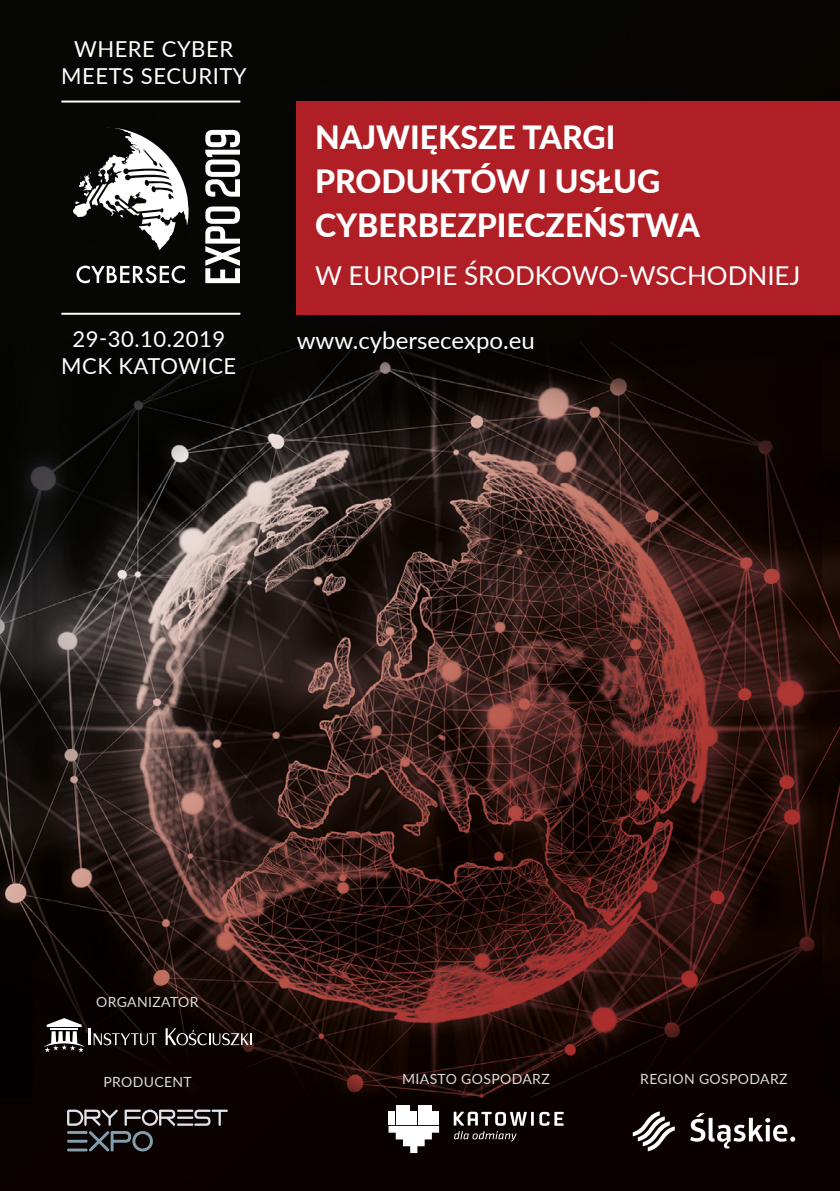
<style>
.page{position:relative;width:840px;height:1191px;background:#fff}
.page>*{position:absolute;margin:0;border:0;box-sizing:border-box;transform-origin:0 0}
.t1{font:800 32px/44px "Lato";color:#fff}
.t2{font:26px "Lato";color:#fff}
.t3{font:24px "Lato";color:#fff}
.t4{font:22px/26.4px "Lato";letter-spacing:.025em;color:#fff;text-align:center}
.t5{font:14px "Lato";letter-spacing:.025em;color:#dadada}
</style>
<div class="page">
<img style="left:0;top:0;width:839px;height:1191px">
<div style="left:296px;top:101px;width:543px;height:213px;background:#b11f26"></div>
<svg style="left:73px;top:127px;width:117px;height:123px"></svg>
<svg style="left:76px;top:265px;width:109px;height:18px"></svg>
<svg style="left:205px;top:206px;width:35px;height:77px"></svg>
<svg style="left:205px;top:130px;width:35px;height:67px"></svg>
<hr style="left:61px;top:101px;width:179px;height:2px;background:#fff">
<hr style="left:61px;top:313px;width:179px;height:2px;background:#fff">
<svg style="left:67px;top:1109px;width:161px;height:42px;background:#322f30"></svg>
<svg style="left:165px;top:1028px;width:86px;height:17px"></svg>
<svg style="left:43px;top:1018px;width:114px;height:34px;background:#3b3735"></svg>
<div style="left:388px;top:1111px;width:7px;height:13px;background:#fff"></div>
<svg style="left:388px;top:1125px;width:51px;height:28px"></svg>
<div style="left:395px;top:1105px;width:7px;height:19px;background:#fff"></div>
<div style="left:403px;top:1105px;width:6px;height:19px;background:#fff"></div>
<div style="left:410px;top:1111px;width:7px;height:13px;background:#fff"></div>
<div style="left:417px;top:1105px;width:7px;height:19px;background:#fff"></div>
<div style="left:425px;top:1105px;width:6px;height:19px;background:#fff"></div>
<div style="left:432px;top:1111px;width:7px;height:13px;background:#fff"></div>
<svg style="left:453px;top:1111px;width:73px;height:14px"></svg>
<hr style="left:530px;top:1111px;width:3px;height:14px;background:#fff">
<svg style="left:539px;top:1111px;width:24px;height:14px"></svg>
<svg style="left:454px;top:1131px;width:62px;height:10px"></svg>
<svg style="left:689px;top:1113px;width:105px;height:35px"></svg>
<svg style="left:632px;top:1111px;width:42px;height:40px"></svg>
<h3 class="t4" style="left:61px;top:35px;width:187px">WHERE CYBER<br>MEETS SECURITY</h3>
<h3 class="t4" style="left:61px;top:325px;width:176px">29-30.10.2019<br>MCK KATOWICE</h3>
<h1 class="t1" style="left:315px;top:114px;width:386px">NAJWIĘKSZE TARGI<br>PRODUKTÓW I USŁUG<br>CYBERBEZPIECZEŃSTWA</h1>
<h2 class="t2" style="left:315px;top:257px;width:486px">W EUROPIE ŚRODKOWO-WSCHODNIEJ</h2>
<h3 class="t3" style="left:296px;top:323px;width:239px">www.cybersecexpo.eu</h3>
<p class="t5" style="left:96px;top:992px;width:104px">ORGANIZATOR</p>
<p class="t5" style="left:103px;top:1071px;width:90px">PRODUCENT</p>
<p class="t5" style="left:402px;top:1068px;width:149px">MIASTO GOSPODARZ</p>
<p class="t5" style="left:640px;top:1068px;width:149px">REGION GOSPODARZ</p>
</div>
